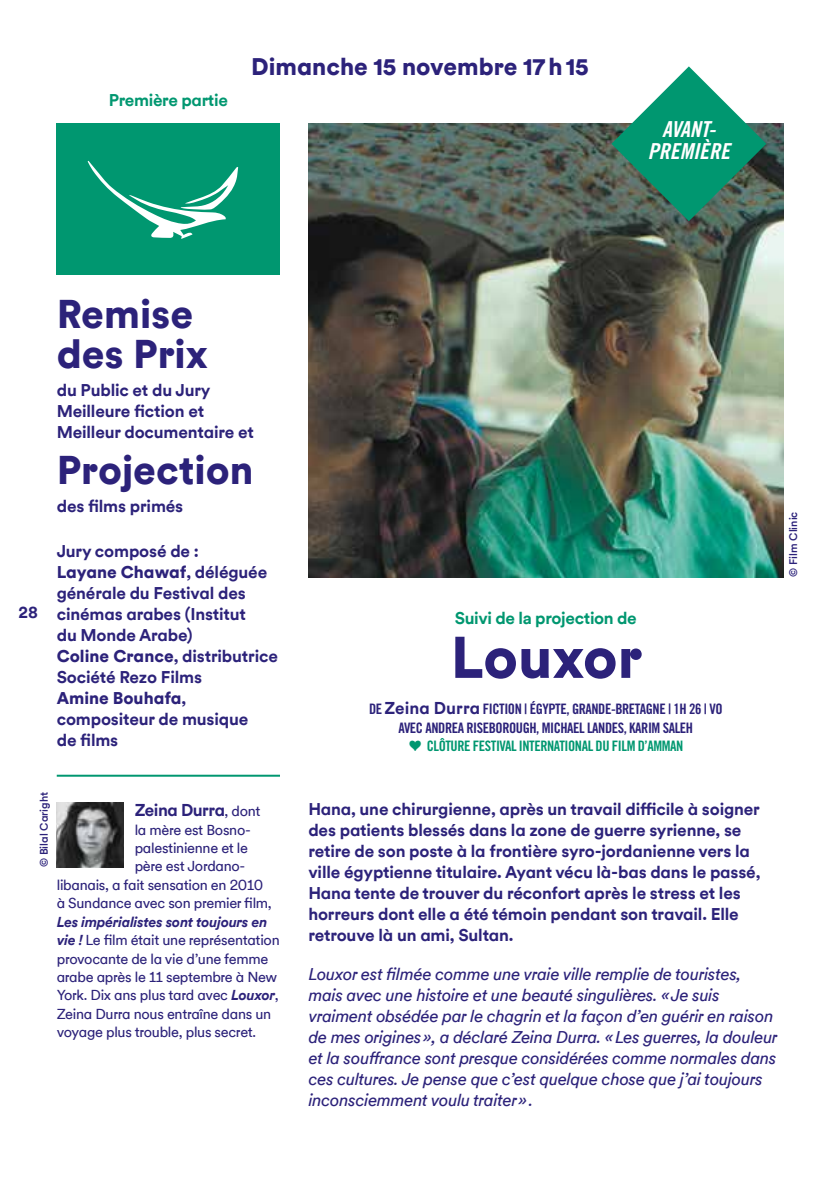
<style>
.page{position:relative;width:840px;height:1191px;background:#fff}
.page>*{position:absolute;margin:0;border:0;box-sizing:border-box;transform-origin:0 0}
.t1{font:900 58px "Circular XXTT";color:#2c227a}
.t2{font:900 40px/40px "Circular XXTT";color:#2c227a}
.t3{font:900 24px "Circular XXTT";color:#2c227a}
.t4{font:22px/22px "Trade Gothic Bold Cond Twenty Obl";color:#fff;text-align:center}
.t5{font:700 17px/21px "Circular XXTT";letter-spacing:-.01em;color:#2c227a}
.t6{font:italic 17px/21px "Circular XXTT";letter-spacing:-.02em;color:#2c227a}
.t7{font:700 17px "Circular XXTT";letter-spacing:-.02em;color:#009770}
.t8{font:700 17px "Circular Std";letter-spacing:-.03em;color:#2c227a}
.t9{font:14.4px/18.4px "Circular XXTT";letter-spacing:-.02em;color:#2c227a}
.t10{font:14.4px/18.4px "Trade Gothic Bold Cond Twenty";letter-spacing:-.03em;color:#2c227a;text-align:center}
.t11{font:500 11px "Circular XXTT";color:#2c227a}
.s1{font-weight:900}
.s2{font-family:"Circular Std";font-weight:700;font-size:17px}
.s3{font-family:"Cogito";font-weight:700;font-size:16px;color:#009770}
.s4{color:#009770}
.s5{font-family:"Circular XXTT";font-weight:400;font-size:14.4px}
.s6{font-weight:700;font-style:italic}
</style>
<div class="page">
<img style="left:308px;top:123px;width:474px;height:454px">
<div style="left:57px;top:123px;width:223px;height:152px;background:#009770"></div>
<img style="left:57px;top:802px;width:66px;height:65px">
<hr style="left:57px;top:774px;width:223px;height:2px;background:#009770">
<svg style="left:88px;top:161px;width:150px;height:78px"></svg>
<svg style="left:611px;top:66px;width:154px;height:155px"></svg>
<p class="t7" style="left:109px;top:88px;width:120px">Première partie</p>
<h3 class="t3" style="left:251px;top:50px;width:339px">Dimanche 15 novembre 17h15</h3>
<p class="t4" style="left:647px;top:118px;width:83px">AVANT-<br>PREMIÈRE</p>
<h2 class="t2" style="left:57px;top:292px;width:152px">Remise des Prix</h2>
<p class="t5" style="left:57px;top:378px;width:198px">du Public et du Jury<br>Meilleure fiction et<br>Meilleur documentaire et</p>
<h2 class="t2" style="left:57px;top:448px;width:198px">Projection</h2>
<p class="t5" style="left:57px;top:494px;width:128px">des films primés</p>
<p class="t5" style="left:57px;top:539px;width:222px">Jury composé de :<br><span class="s1">Layane Chawaf</span>, déléguée générale du Festival des cinémas arabes (Institut<br>du Monde Arabe)<br><span class="s1">Coline Crance</span>, distributrice<br>Société Rezo Films<br><span class="s1">Amine Bouhafa</span>, compositeur de musique<br>de films</p>
<p class="t5" style="left:19px;top:601px;width:21px">28</p>
<p class="t7" style="left:454px;top:606px;width:183px">Suivi de la projection de</p>
<h1 class="t1" style="left:450px;top:617px;width:192px">Louxor</h1>
<p class="t10" style="left:369px;top:700px;width:355px">DE <span class="s2">Zeina Durra</span> FICTION | ÉGYPTE, GRANDE-BRETAGNE | 1H 26 | VO<br>AVEC ANDREA RISEBOROUGH, MICHAEL LANDES, KARIM SALEH<br><span class="s3">♥</span> <span class="s4">CLÔTURE FESTIVAL INTERNATIONAL DU FILM D’AMMAN</span></p>
<p class="t11" style="left:785px;top:576px;width:67px;rotate:-90deg">© Film Clinic</p>
<p class="t11" style="left:37px;top:867px;width:77px;rotate:-90deg">© Bilal Caright</p>
<p class="t8" style="left:135px;top:799px;width:127px">Zeina Durra<span class="s5">, dont</span></p>
<p class="t9" style="left:135px;top:819px;width:118px">la mère est Bosno-</p>
<p class="t9" style="left:135px;top:838px;width:115px">palestinienne et le</p>
<p class="t9" style="left:135px;top:856px;width:112px">père est Jordano-</p>
<p class="t9" style="left:57px;top:875px;width:208px">libanais, a fait sensation en 2010</p>
<p class="t9" style="left:57px;top:893px;width:216px">à Sundance avec son premier film,</p>
<p class="t9" style="left:57px;top:911px;width:224px"><span class="s6">Les impérialistes sont toujours en vie !</span> Le film était une représentation provocante de la vie d’une femme arabe après le 11 septembre à New York. Dix ans plus tard avec <span class="s6">Louxor</span>, Zeina Durra nous entraîne dans un voyage plus trouble, plus secret.</p>
<p class="t5" style="left:308px;top:797px;width:453px">Hana, une chirurgienne, après un travail difficile à soigner des patients blessés dans la zone de guerre syrienne, se retire de son poste à la frontière syro-jordanienne vers la ville égyptienne titulaire. Ayant vécu là-bas dans le passé, Hana tente de trouver du réconfort après le stress et les horreurs dont elle a été témoin pendant son travail. Elle retrouve là un ami, Sultan.</p>
<p class="t6" style="left:308px;top:962px;width:470px">Louxor est filmée comme une vraie ville remplie de touristes, mais avec une histoire et une beauté singulières. «Je suis vraiment obsédée par le chagrin et la façon d’en guérir en raison de mes origines», a déclaré Zeina Durra. «Les guerres, la douleur et la souffrance sont presque considérées comme normales dans ces cultures. Je pense que c’est quelque chose que j’ai toujours inconsciemment voulu traiter».</p>
</div>
